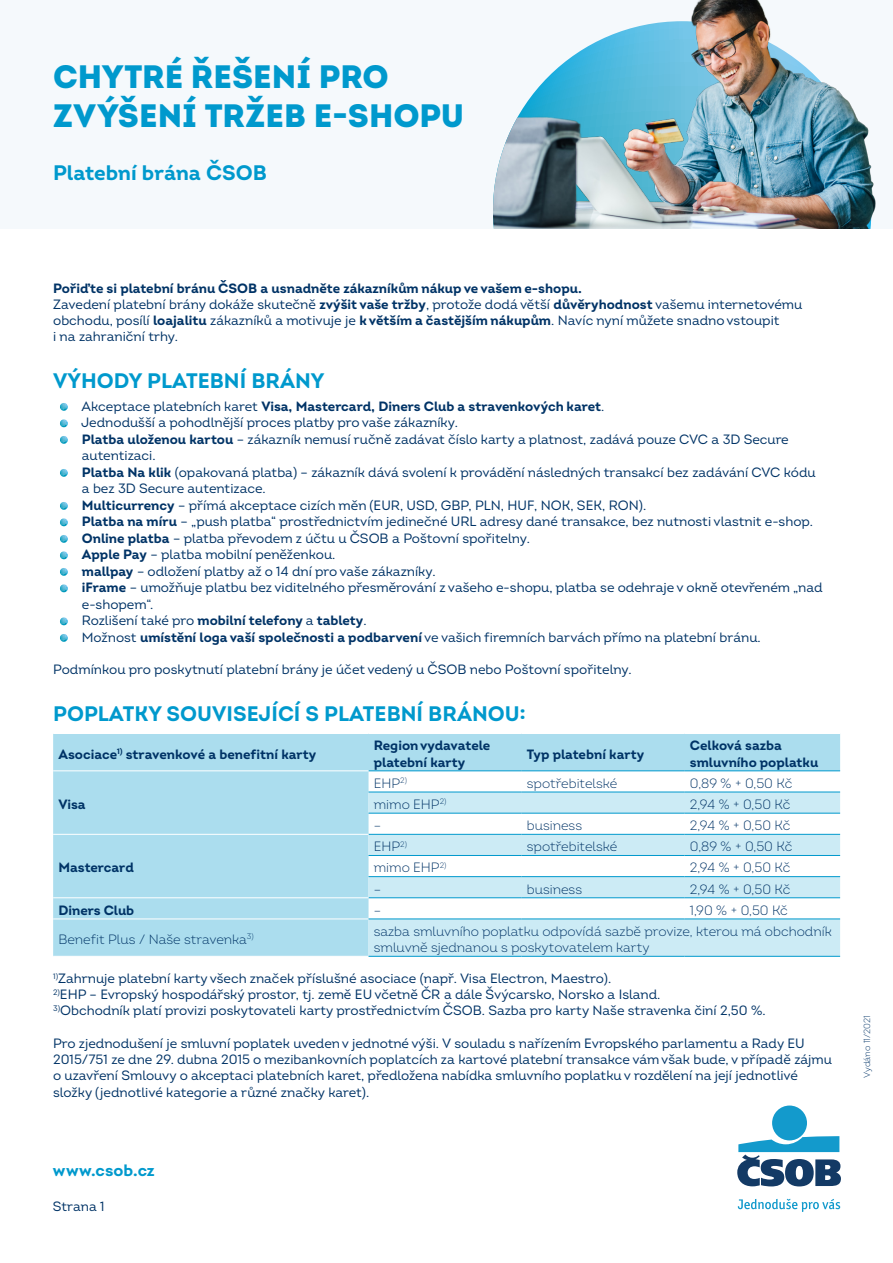
<style>
.page{position:relative;width:893px;height:1263px;background:#fff}
.page>*{position:absolute;margin:0;border:0;box-sizing:border-box;transform-origin:0 0}
.t1{font:32.4px/38.8px "Intro Black Alt";color:#0099cd}
.t2{font:700 21px "Intro";color:#0099cd}
.t3{font:700 16.5px "Intro";letter-spacing:.005em;color:#0099cd}
.t4{font:13.5px/16.5px "Intro";color:#036}
.t5{font:300 13.5px/16.2px "Intro";color:#036}
.t6{font:700 13.5px/16.2px "Intro";color:#036}
.t7{font:300 9px "Intro";color:#036}
.s1{font-weight:700}
</style>
<div class="page">
<div style="left:0;top:0;width:893px;height:230px;background:#f5f9fc"></div>
<img style="left:493px;top:0;width:383px;height:229px">
<svg style="left:60px;top:403px;width:8px;height:8px"></svg>
<svg style="left:60px;top:419px;width:8px;height:8px"></svg>
<svg style="left:60px;top:436px;width:8px;height:8px"></svg>
<svg style="left:60px;top:469px;width:8px;height:8px"></svg>
<svg style="left:60px;top:502px;width:8px;height:8px"></svg>
<svg style="left:60px;top:518px;width:8px;height:8px"></svg>
<svg style="left:60px;top:535px;width:8px;height:8px"></svg>
<svg style="left:60px;top:551px;width:8px;height:8px"></svg>
<svg style="left:60px;top:568px;width:8px;height:8px"></svg>
<svg style="left:60px;top:584px;width:8px;height:8px"></svg>
<svg style="left:60px;top:617px;width:8px;height:8px"></svg>
<svg style="left:60px;top:634px;width:8px;height:8px"></svg>
<svg style="left:53px;top:734px;width:787px;height:222px;background:#b3e0ef"></svg>
<svg style="left:369px;top:793px;width:471px;height:163px;fill:#ccebf5"></svg>
<hr style="left:522px;top:813px;width:163px;height:1px;background:#0099cd">
<hr style="left:369px;top:834px;width:153px;height:1px;background:#0099cd">
<hr style="left:522px;top:834px;width:163px;height:1px;background:#0099cd">
<hr style="left:685px;top:834px;width:155px;height:1px;background:#0099cd">
<hr style="left:369px;top:855px;width:153px;height:1px;background:#0099cd">
<hr style="left:522px;top:855px;width:163px;height:1px;background:#0099cd">
<hr style="left:685px;top:855px;width:155px;height:1px;background:#0099cd">
<hr style="left:369px;top:876px;width:153px;height:1px;background:#0099cd">
<hr style="left:522px;top:876px;width:163px;height:1px;background:#0099cd">
<hr style="left:685px;top:876px;width:155px;height:1px;background:#0099cd">
<hr style="left:369px;top:897px;width:153px;height:1px;background:#0099cd">
<hr style="left:522px;top:897px;width:163px;height:1px;background:#0099cd">
<hr style="left:685px;top:897px;width:155px;height:1px;background:#0099cd">
<hr style="left:53px;top:918px;width:316px;height:1px;background:#fff">
<hr style="left:53px;top:834px;width:316px;height:1px;background:#fff">
<hr style="left:53px;top:897px;width:316px;height:1px;background:#fff">
<hr style="left:369px;top:918px;width:153px;height:1px;background:#0099cd">
<hr style="left:522px;top:918px;width:163px;height:1px;background:#0099cd">
<hr style="left:685px;top:918px;width:155px;height:1px;background:#0099cd">
<hr style="left:369px;top:956px;width:153px;height:1px;background:#0099cd">
<hr style="left:522px;top:956px;width:163px;height:1px;background:#0099cd">
<hr style="left:685px;top:956px;width:155px;height:1px;background:#0099cd">
<hr style="left:369px;top:770px;width:153px;height:1px;background:#0099cd">
<hr style="left:522px;top:770px;width:163px;height:1px;background:#0099cd">
<hr style="left:685px;top:770px;width:155px;height:1px;background:#0099cd">
<hr style="left:522px;top:792px;width:163px;height:1px;background:#0099cd">
<hr style="left:53px;top:770px;width:316px;height:1px;background:#fff">
<hr style="left:369px;top:792px;width:153px;height:1px;background:#0099cd">
<hr style="left:369px;top:813px;width:153px;height:1px;background:#0099cd">
<hr style="left:685px;top:792px;width:155px;height:1px;background:#0099cd">
<hr style="left:685px;top:813px;width:155px;height:1px;background:#0099cd">
<svg style="left:738px;top:1199px;width:102px;height:13px"></svg>
<div style="left:772px;top:1105px;width:35px;height:35px;background:#139acc;border-radius:50%"></div>
<svg style="left:737px;top:1136px;width:104px;height:50px"></svg>
<h1 class="t1" style="left:53px;top:57px;width:412px">CHYTRÉ ŘEŠENÍ PRO<br>ZVÝŠENÍ TRŽEB E-SHOPU</h1>
<h2 class="t2" style="left:53px;top:160px;width:215px">Platební brána ČSOB</h2>
<p class="t4" style="left:53px;top:280px;width:751px"><span class="s1">Pořiďte si platební bránu ČSOB a usnadněte zákazníkům nákup ve vašem e-shopu.<br></span>Zavedení platební brány dokáže skutečně <span class="s1">zvýšit vaše tržby</span>, protože dodá větší <span class="s1">důvěryhodnost</span> vašemu internetovému obchodu, posílí <span class="s1">loajalitu</span> zákazníků a motivuje je <span class="s1">k větším a častějším nákupům</span>. Navíc nyní můžete snadno vstoupit<br>i na zahraniční trhy.</p>
<h2 class="t2" style="left:53px;top:367px;width:273px">VÝHODY PLATEBNÍ BRÁNY</h2>
<p class="t4" style="left:81px;top:398px;width:743px">Akceptace platebních karet <span class="s1">Visa, Mastercard, Diners Club a stravenkových karet</span>.<br>Jednodušší a pohodlnější proces platby pro vaše zákazníky.<br><span class="s1">Platba uloženou kartou</span> – zákazník nemusí ručně zadávat číslo karty a platnost, zadává pouze CVC a 3D Secure autentizaci.<br><span class="s1">Platba Na klik</span> (opakovaná platba) – zákazník dává svolení k provádění následných transakcí bez zadávání CVC kódu a bez 3D Secure autentizace.<br><span class="s1">Multicurrency</span> – přímá akceptace cizích měn (EUR, USD, GBP, PLN, HUF, NOK, SEK, RON).<br><span class="s1">Platba na míru</span> – „push platba“ prostřednictvím jedinečné URL adresy dané transakce, bez nutnosti vlastnit e-shop.<br><span class="s1">Online platba</span> – platba převodem z účtu u ČSOB a Poštovní spořitelny.<br><span class="s1">Apple Pay</span> – platba mobilní peněženkou.<br><span class="s1">mallpay</span> – odložení platby až o 14 dní pro vaše zákazníky.<br><span class="s1">iFrame</span> – umožňuje platbu bez viditelného přesměrování z vašeho e-shopu, platba se odehraje v okně otevřeném „nad e-shopem“.<br>Rozlišení také pro <span class="s1">mobilní telefony</span> a <span class="s1">tablety</span>.<br>Možnost <span class="s1">umístění loga vaší společnosti a podbarvení</span> ve vašich firemních barvách přímo na platební bránu.</p>
<p class="t4" style="left:53px;top:661px;width:580px">Podmínkou pro poskytnutí platební brány je účet vedený u ČSOB nebo Poštovní spořitelny.</p>
<h2 class="t2" style="left:53px;top:700px;width:474px">POPLATKY SOUVISEJÍCÍ S PLATEBNÍ BRÁNOU:</h2>
<p class="t6" style="left:58px;top:745px;width:260px">Asociace<sup>1)</sup> stravenkové a benefitní karty</p>
<p class="t6" style="left:374px;top:737px;width:118px">Region vydavatele platební karty</p>
<p class="t6" style="left:527px;top:745px;width:119px">Typ platební karty</p>
<p class="t6" style="left:690px;top:737px;width:130px">Celková sazba smluvního poplatku</p>
<p class="t6" style="left:58px;top:796px;width:29px">Visa</p>
<p class="t5" style="left:374px;top:775px;width:35px">EHP<sup>2)</sup></p>
<p class="t5" style="left:527px;top:775px;width:92px">spotřebitelské</p>
<p class="t5" style="left:690px;top:775px;width:104px">0,89 % + 0,50 Kč</p>
<p class="t5" style="left:374px;top:796px;width:74px">mimo EHP<sup>2)</sup></p>
<p class="t5" style="left:690px;top:796px;width:102px">2,94 % + 0,50 Kč</p>
<p class="t5" style="left:374px;top:817px;width:9px">–</p>
<p class="t5" style="left:527px;top:817px;width:57px">business</p>
<p class="t5" style="left:690px;top:817px;width:102px">2,94 % + 0,50 Kč</p>
<p class="t6" style="left:58px;top:859px;width:77px">Mastercard</p>
<p class="t5" style="left:374px;top:838px;width:35px">EHP<sup>2)</sup></p>
<p class="t5" style="left:527px;top:838px;width:92px">spotřebitelské</p>
<p class="t5" style="left:690px;top:838px;width:104px">0,89 % + 0,50 Kč</p>
<p class="t5" style="left:374px;top:860px;width:74px">mimo EHP<sup>2)</sup></p>
<p class="t5" style="left:690px;top:860px;width:102px">2,94 % + 0,50 Kč</p>
<p class="t5" style="left:374px;top:881px;width:9px">–</p>
<p class="t5" style="left:527px;top:881px;width:57px">business</p>
<p class="t5" style="left:690px;top:881px;width:102px">2,94 % + 0,50 Kč</p>
<p class="t6" style="left:58px;top:902px;width:77px">Diners Club</p>
<p class="t5" style="left:374px;top:902px;width:9px">–</p>
<p class="t5" style="left:690px;top:902px;width:100px">1,90 % + 0,50 Kč</p>
<p class="t5" style="left:58px;top:931px;width:197px">Benefit Plus / Naše stravenka<sup>3)</sup></p>
<p class="t5" style="left:374px;top:923px;width:460px">sazba smluvního poplatku odpovídá sazbě provize, kterou má obchodník smluvně sjednanou s poskytovatelem karty</p>
<p class="t4" style="left:53px;top:970px;width:714px"><sup>1)</sup>Zahrnuje platební karty všech značek příslušné asociace (např. Visa Electron, Maestro).<br><sup>2)</sup>EHP – Evropský hospodářský prostor, tj. země EU včetně ČR a dále Švýcarsko, Norsko a Island.<br><sup>3)</sup>Obchodník platí provizi poskytovateli karty prostřednictvím ČSOB. Sazba pro karty Naše stravenka činí 2,50 %.</p>
<p class="t4" style="left:53px;top:1035px;width:780px">Pro zjednodušení je smluvní poplatek uveden v jednotné výši. V souladu s nařízením Evropského parlamentu a Rady EU 2015/751 ze dne 29. dubna 2015 o mezibankovních poplatcích za kartové platební transakce vám však bude, v případě zájmu o uzavření Smlouvy o akceptaci platebních karet, předložena nabídka smluvního poplatku v rozdělení na její jednotlivé složky (jednotlivé kategorie a různé značky karet).</p>
<p class="t3" style="left:53px;top:1160px;width:103px">www.csob.cz</p>
<p class="t4" style="left:53px;top:1198px;width:53px">Strana 1</p>
<p class="t7" style="left:862px;top:1078px;width:65px;rotate:-90deg">Vydáno 11/2021</p>
</div>
